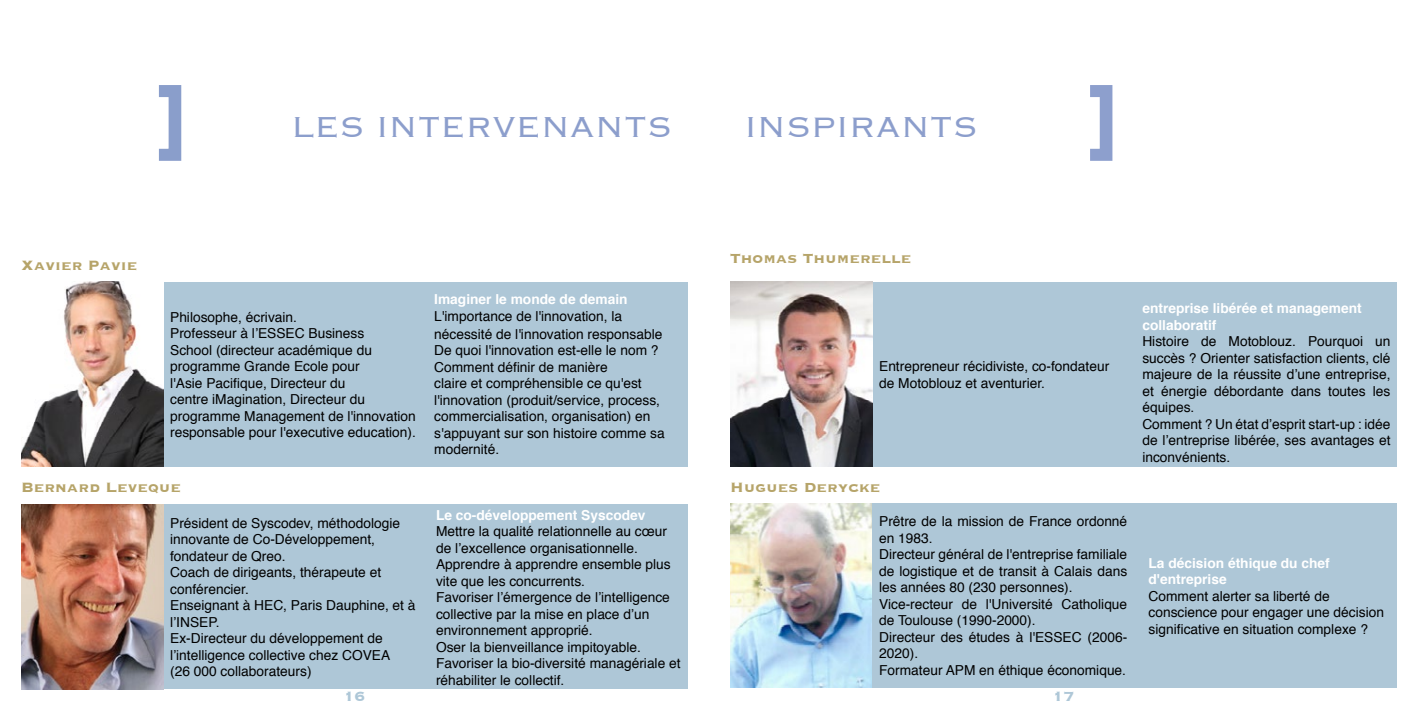
<style>
.page{position:relative;width:1418px;height:709px;background:#fff}
.page>*{position:absolute;margin:0;border:0;box-sizing:border-box;transform-origin:0 0}
.t1{font:300 37.5px "Copperplate";color:#8c9ecc}
.t2{font:700 17.5px "Copperplate";color:#b6a469}
.t3{font:700 17.5px "Copperplate";color:#aec7d7}
.t4{font:13.75px/16.5px "Helvetica";color:#000}
.t5{font:700 13.75px/16.5px "Helvetica";color:#fff}
</style>
<div class="page">
<div style="left:21px;top:282px;width:666px;height:184px;background:#aec7d7"></div>
<img style="left:21px;top:282px;width:142px;height:184px">
<div style="left:21px;top:504px;width:666px;height:185px;background:#aec7d7"></div>
<img style="left:21px;top:504px;width:142px;height:185px">
<svg style="left:159px;top:85px;width:23px;height:76px"></svg>
<div style="left:730px;top:282px;width:666px;height:184px;background:#aec7d7"></div>
<img style="left:730px;top:282px;width:142px;height:184px">
<div style="left:730px;top:503px;width:666px;height:184px;background:#aec7d7"></div>
<img style="left:730px;top:503px;width:142px;height:184px">
<svg style="left:1090px;top:85px;width:23px;height:76px"></svg>
<h1 class="t1" style="left:291px;top:103px;width:382px">LES INTERVENANTS</h1>
<h1 class="t1" style="left:744px;top:103px;width:235px">INSPIRANTS</h1>
<p class="t2" style="left:21px;top:253px;width:118px">Xavier Pavie</p>
<p class="t4" style="left:170px;top:309px;width:247px">Philosophe, écrivain.<br>Professeur à l’ESSEC Business<br>School (directeur académique du programme Grande Ecole pour<br>l'Asie Pacifique, Directeur du<br>centre iMagination, Directeur du programme Management de l'innovation responsable pour l'executive education).</p>
<p class="t2" style="left:21px;top:476px;width:161px">Bernard Leveque</p>
<p class="t4" style="left:170px;top:515px;width:247px">Président de Syscodev, méthodologie innovante de Co-Développement, fondateur de Qreo.<br>Coach de dirigeants, thérapeute et conférencier.<br>Enseignant à HEC, Paris Dauphine, et à l’INSEP.<br>Ex-Directeur du développement de l’intelligence collective chez COVEA<br>(26 000 collaborateurs)</p>
<p class="t5" style="left:434px;top:291px;width:195px">Imaginer le monde de demain</p>
<p class="t4" style="left:434px;top:307px;width:230px;line-height:18px">L'importance de l'innovation, la nécessité de l'innovation responsable</p>
<p class="t4" style="left:434px;top:342px;width:232px">De quoi l'innovation est-elle le nom ?<br>Comment définir de manière<br>claire et compréhensible ce qu'est l'innovation (produit/service, process, commercialisation, organisation) en s'appuyant sur son histoire comme sa modernité.</p>
<p class="t5" style="left:436px;top:506px;width:211px">Le co-développement Syscodev</p>
<p class="t4" style="left:436px;top:523px;width:246px">Mettre la qualité relationnelle au cœur de l’excellence organisationnelle.<br>Apprendre à apprendre ensemble plus vite que les concurrents.<br>Favoriser l’émergence de l’intelligence collective par la mise en place d’un environnement approprié.<br>Oser la bienveillance impitoyable.<br>Favoriser la bio-diversité managériale et réhabiliter le collectif.</p>
<p class="t2" style="left:730px;top:247px;width:183px">Thomas Thumerelle</p>
<p class="t4" style="left:879px;top:358px;width:232px">Entrepreneur récidiviste, co-fondateur de Motoblouz et aventurier.</p>
<p class="t2" style="left:730px;top:475px;width:152px">Hugues Derycke</p>
<p class="t4" style="left:879px;top:514px;width:250px">Prêtre de la mission de France ordonné en 1983.<br>Directeur général de l'entreprise familiale de logistique et de transit à Calais dans les années 80 (230 personnes).<br>Vice-recteur de l'Université Catholique de Toulouse (1990-2000).<br>Directeur des études à l'ESSEC (2006-<br>2020).<br>Formateur APM en éthique économique.</p>
<p class="t3" style="left:344px;top:685px;width:23px">16</p>
<p class="t3" style="left:1052px;top:685px;width:23px">17</p>
<p class="t5" style="left:1142px;top:300px;width:221px">entreprise libérée et management collaboratif</p>
<p class="t4" style="left:1142px;top:333px;width:250px">Histoire de Motoblouz. Pourquoi un succès ? Orienter satisfaction clients, clé majeure de la réussite d’une entreprise, et énergie débordante dans toutes les équipes.<br>Comment ? Un état d’esprit start-up : idée de l’entreprise libérée, ses avantages et inconvénients.</p>
<p class="t5" style="left:1148px;top:555px;width:183px">La décision éthique du chef d'entreprise</p>
<p class="t4" style="left:1148px;top:588px;width:237px">Comment alerter sa liberté de conscience pour engager une décision significative en situation complexe ?</p>
</div>
